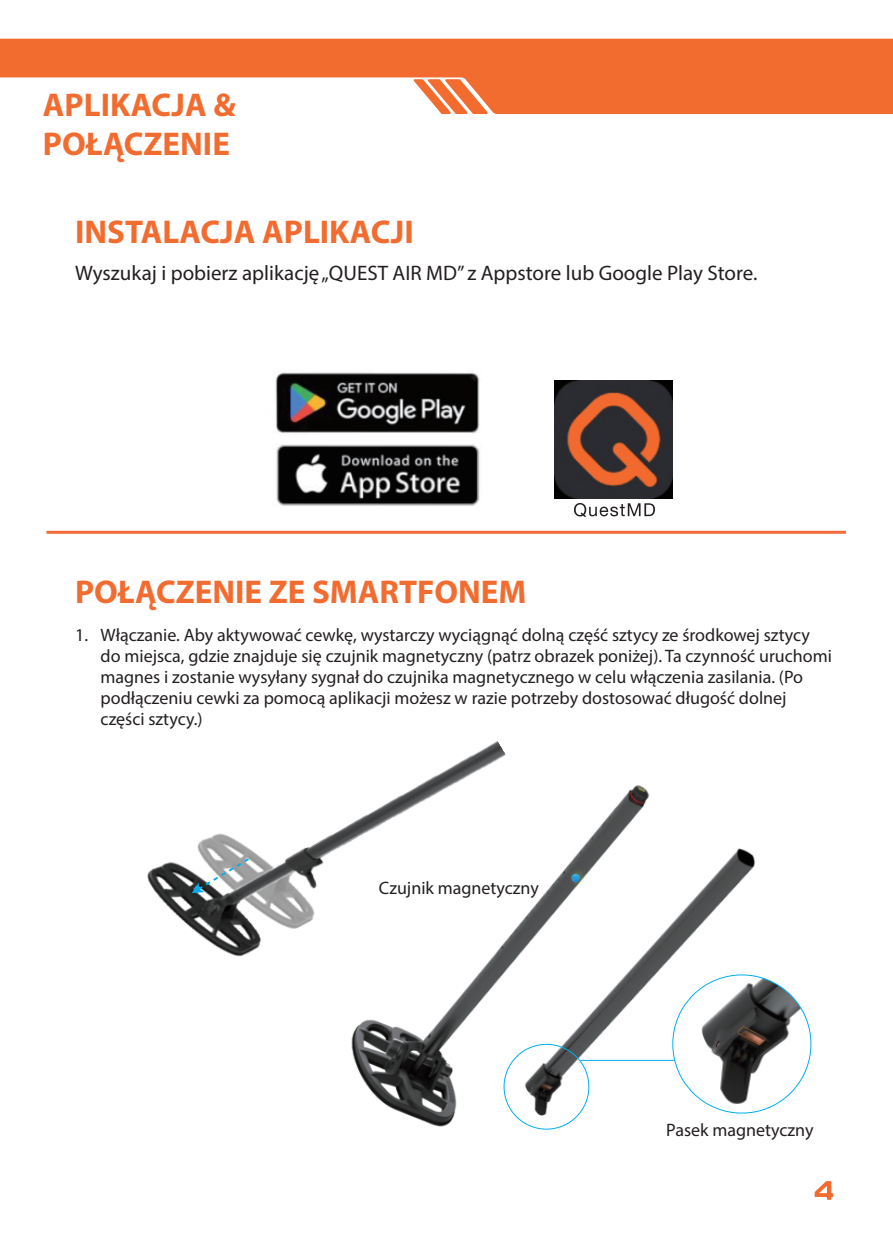
<style>
.page{position:relative;width:893px;height:1259px;background:#fff}
.page>*{position:absolute;margin:0;border:0;box-sizing:border-box;transform-origin:0 0}
.t1{font:700 33px/39.6px "Myriad Pro";color:#f26c30}
.t2{font:21px "Myriad Pro";color:#231f20}
.t3{font:18px/21px "Myriad Pro";color:#231f20}
</style>
<div class="page">
<img style="left:147px;top:741px;width:353px;height:216px">
<svg style="left:192px;top:858px;width:57px;height:35px"></svg>
<svg style="left:0;top:39px;width:893px;height:75px;fill:#f26c30"></svg>
<svg style="left:413px;top:79px;width:75px;height:35px"></svg>
<img style="left:275px;top:371px;width:205px;height:135px">
<hr style="left:46px;top:531px;width:800px;height:3px;background:#f26b3b">
<img style="left:554px;top:380px;width:118px;height:118px">
<svg style="left:574px;top:503px;width:81px;height:14px"></svg>
<img style="left:297px;top:745px;width:537px;height:455px">
<img style="left:567px;top:866px;width:22px;height:22px">
<svg style="left:571px;top:873px;width:10px;height:10px"></svg>
<svg style="left:499px;top:1039px;width:94px;height:95px"></svg>
<hr style="left:580px;top:1060px;width:95px;height:1px;background:#00aeef">
<svg style="left:665px;top:974px;width:154px;height:146px"></svg>
<h1 class="t1" style="left:43px;top:84px;width:194px">APLIKACJA &amp;<br>POŁĄCZENIE</h1>
<h1 class="t1" style="left:75px;top:211px;width:340px">INSTALACJA APLIKACJI</h1>
<p class="t2" style="left:75px;top:260px;width:684px">Wyszukaj i pobierz aplikację „QUEST AIR MD” z Appstore lub Google Play Store.</p>
<h1 class="t1" style="left:75px;top:571px;width:453px">POŁĄCZENIE ZE SMARTFONEM</h1>
<p class="t3" style="left:101px;top:624px;width:733px;text-indent:-26px">1. Włączanie. Aby aktywować cewkę, wystarczy wyciągnąć dolną część sztycy ze środkowej sztycy do miejsca, gdzie znajduje się czujnik magnetyczny (patrz obrazek poniżej). Ta czynność uruchomi magnes i zostanie wysyłany sygnał do czujnika magnetycznego w celu włączenia zasilania. (Po podłączeniu cewki za pomocą aplikacji możesz w razie potrzeby dostosować długość dolnej części sztycy.)</p>
<p class="t3" style="left:379px;top:877px;width:162px">Czujnik magnetyczny</p>
<p class="t3" style="left:666px;top:1118px;width:149px">Pasek magnetyczny</p>
</div>
